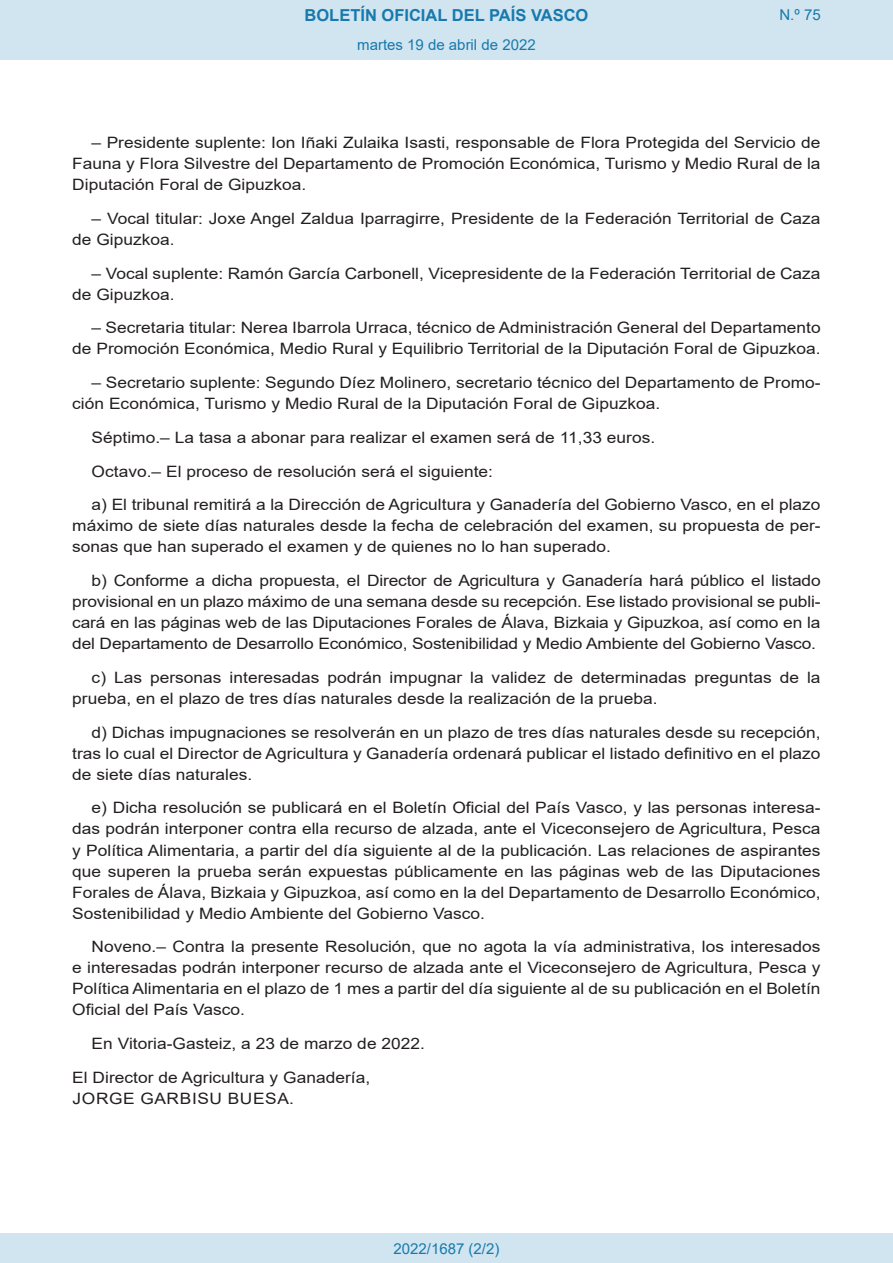
<style>
.page{position:relative;width:893px;height:1263px;background:#fff}
.page>*{position:absolute;margin:0;border:0;box-sizing:border-box;transform-origin:0 0}
.t1{font:700 16.5px "Arial";color:#1879ad}
.BOPVDetalle{font:15.6px/21px "Arial";color:#231f20;text-align:justify;scale:1.11 1}
.BOPVFirmaLugFec{font:15.6px "Arial";color:#231f20;scale:1.11 1}
.BOPVFirmaPuesto{font:15.6px "Arial";color:#231f20;scale:1.11 1}
.BOPVFirmaNombre{font:15.6px "Arial";letter-spacing:.035em;color:#231f20;scale:1.11 1}
.Paginacion_Centro{font:15px "Arial";color:#1879ad}
</style>
<div class="page">
<div style="left:0;top:0;width:893px;height:60px;background:#d0e5f0"></div>
<div style="left:0;top:1233px;width:893px;height:30px;background:#d0e5f0"></div>
<p class="t1" style="left:305px;top:3px;width:285px">BOLETÍN OFICIAL DEL PAÍS VASCO</p>
<p class="Paginacion_Centro" style="left:357px;top:35px;width:180px">martes 19 de abril de 2022</p>
<p class="Paginacion_Centro" style="left:779px;top:5px;width:43px">N.º 75</p>
<p class="BOPVDetalle" style="left:72px;top:132px;width:676px;text-indent:19px">– Presidente suplente: Ion Iñaki Zulaika Isasti, responsable de Flora Protegida del Servicio de Fauna y Flora Silvestre del Departamento de Promoción Económica, Turismo y Medio Rural de la Diputación Foral de Gipuzkoa.</p>
<p class="BOPVDetalle" style="left:72px;top:208px;width:676px;text-indent:19px">– Vocal titular: Joxe Angel Zaldua Iparragirre, Presidente de la Federación Territorial de Caza de Gipuzkoa.</p>
<p class="BOPVDetalle" style="left:72px;top:263px;width:676px;text-indent:19px">– Vocal suplente: Ramón García Carbonell, Vicepresidente de la Federación Territorial de Caza de Gipuzkoa.</p>
<p class="BOPVDetalle" style="left:72px;top:317px;width:676px;text-align:right">– Secretaria titular: Nerea Ibarrola Urraca, técnico de Administración General del Departamento de Promoción Económica, Medio Rural y Equilibrio Territorial de la Diputación Foral de Gipuzkoa.</p>
<p class="BOPVDetalle" style="left:72px;top:372px;width:676px;text-indent:19px">– Secretario suplente: Segundo Díez Molinero, secretario técnico del Departamento de Promo&shy;ción Económica, Turismo y Medio Rural de la Diputación Foral de Gipuzkoa.</p>
<p class="BOPVDetalle" style="left:92px;top:427px;width:509px">Séptimo.– La tasa a abonar para realizar el examen será de 11,33 euros.</p>
<p class="BOPVDetalle" style="left:92px;top:461px;width:363px">Octavo.– El proceso de resolución será el siguiente:</p>
<p class="BOPVDetalle" style="left:72px;top:494px;width:676px;text-indent:19px">a) El tribunal remitirá a la Dirección de Agricultura y Ganadería del Gobierno Vasco, en el plazo máximo de siete días naturales desde la fecha de celebración del examen, su propuesta de per&shy;sonas que han superado el examen y de quienes no lo han superado.</p>
<p class="BOPVDetalle" style="left:72px;top:570px;width:676px;text-indent:19px">b) Conforme a dicha propuesta, el Director de Agricultura y Ganadería hará público el listado provisional en un plazo máximo de una semana desde su recepción. Ese listado provisional se publi&shy;cará en las páginas web de las Diputaciones Forales de Álava, Bizkaia y Gipuzkoa, así como en la del Departamento de Desarrollo Económico, Sostenibilidad y Medio Ambiente del Gobierno Vasco.</p>
<p class="BOPVDetalle" style="left:72px;top:667px;width:676px;text-indent:19px">c) Las personas interesadas podrán impugnar la validez de determinadas preguntas de la prueba, en el plazo de tres días naturales desde la realización de la prueba.</p>
<p class="BOPVDetalle" style="left:72px;top:722px;width:676px;text-indent:19px">d) Dichas impugnaciones se resolverán en un plazo de tres días naturales desde su recepción, tras lo cual el Director de Agricultura y Ganadería ordenará publicar el listado definitivo en el plazo de siete días naturales.</p>
<p class="BOPVDetalle" style="left:72px;top:797px;width:676px;text-indent:19px">e) Dicha resolución se publicará en el Boletín Oficial del País Vasco, y las personas interesa&shy;das podrán interponer contra ella recurso de alzada, ante el Viceconsejero de Agricultura, Pesca y Política Alimentaria, a partir del día siguiente al de la publicación. Las relaciones de aspirantes que superen la prueba serán expuestas públicamente en las páginas web de las Diputaciones Forales de Álava, Bizkaia y Gipuzkoa, así como en la del Departamento de Desarrollo Económico, Sostenibilidad y Medio Ambiente del Gobierno Vasco.</p>
<p class="BOPVDetalle" style="left:72px;top:936px;width:676px;text-indent:19px">Noveno.– Contra la presente Resolución, que no agota la vía administrativa, los interesados e interesadas podrán interponer recurso de alzada ante el Viceconsejero de Agricultura, Pesca y Política Alimentaria en el plazo de 1 mes a partir del día siguiente al de su publicación en el Boletín Oficial del País Vasco.</p>
<p class="BOPVFirmaLugFec" style="left:92px;top:1033px;width:302px">En Vitoria-Gasteiz, a 23 de marzo de 2022.</p>
<p class="BOPVFirmaPuesto" style="left:72px;top:1066px;width:270px">El Director de Agricultura y Ganadería,</p>
<p class="BOPVFirmaNombre" style="left:73px;top:1087px;width:201px">JORGE GARBISU BUESA.</p>
<p class="Paginacion_Centro" style="left:393px;top:1238px;width:107px">2022/1687 (2/2)</p>
</div>
